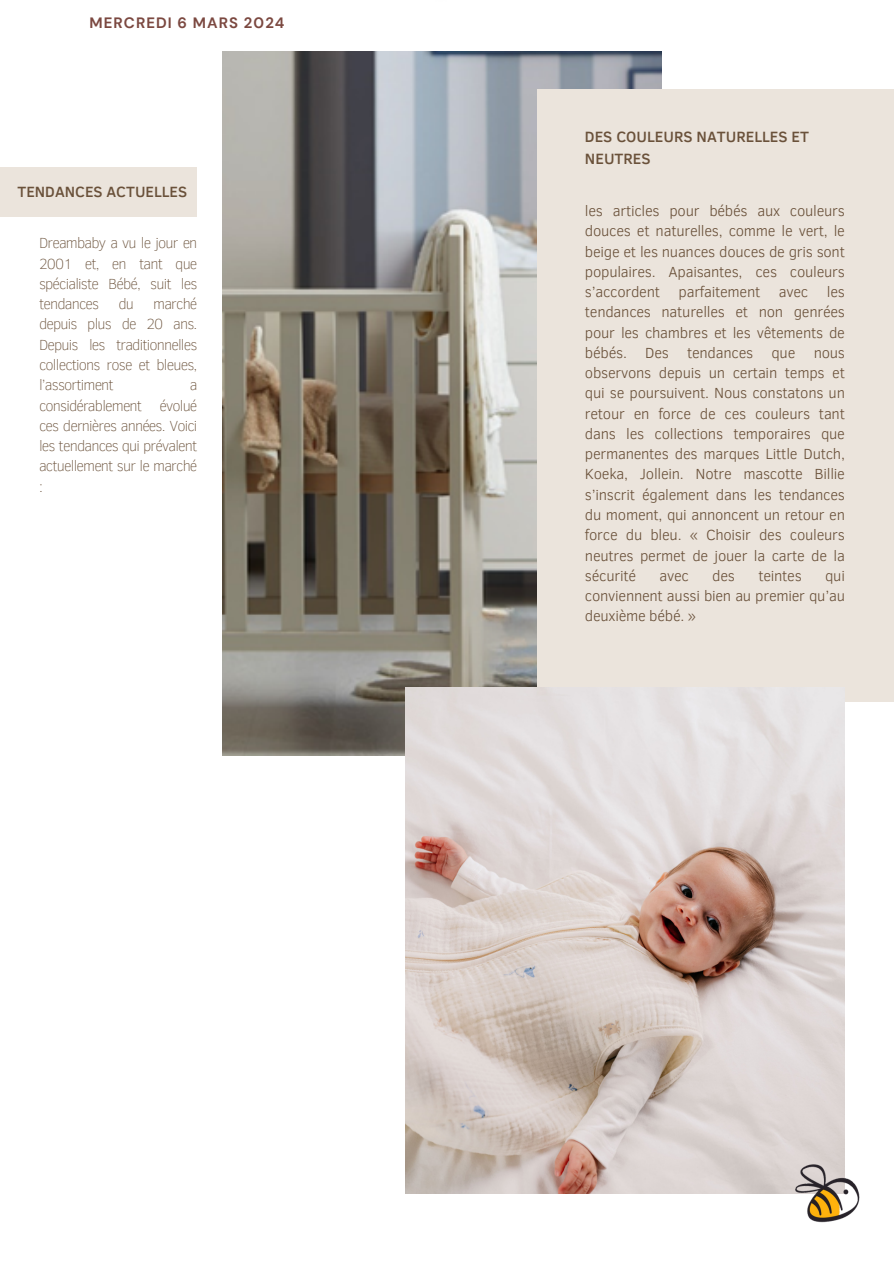
<style>
.page{position:relative;width:894px;height:1264px;background:#fff}
.page>*{position:absolute;margin:0;border:0;box-sizing:border-box;transform-origin:0 0}
.t1{font:500 15.3px/21.3px "Clear Sans";color:#6a513a}
.t2{font:500 15.15px "Clear Sans";color:#6a513a}
.t3{font:300 15px/20.2px "Clear Sans";letter-spacing:-.02em;color:#6a513a;text-align:justify}
.t4{font:100 15px/20.2px "Clear Sans";letter-spacing:-.055em;color:#6a513a;text-align:justify}
.t5{font:700 15px "DM Sans";letter-spacing:.07em;color:#7b4840}
</style>
<div class="page">
<img style="left:222px;top:51px;width:439px;height:704px">
<div style="left:537px;top:89px;width:356px;height:613px;background:#ebe4dc"></div>
<div style="left:0;top:167px;width:196px;height:49px;background:#ebe4dc"></div>
<img style="left:405px;top:687px;width:439px;height:506px">
<img style="left:790px;top:1155px;width:70px;height:68px">
<p class="t5" style="left:89px;top:13px;width:197px">MERCREDI 6 MARS 2024</p>
<p class="t2" style="left:17px;top:181px;width:171px">TENDANCES ACTUELLES</p>
<h1 class="t4" style="left:39px;top:232px;width:160px">Dreambaby a vu le jour en 2001 et, en tant que spécialiste Bébé, suit les tendances</h1>
<h1 class="t4" style="left:39px;top:293px;width:160px;text-indent:114px">marché depuis plus de 20 ans.<br>Depuis les traditionnelles collections rose et bleues, l’assortiment</h1>
<h1 class="t4" style="left:118px;top:293px;width:17px">du</h1>
<h1 class="t4" style="left:39px;top:374px;width:160px;text-indent:150px">a considérablement évolué ces dernières années. Voici les tendances qui prévalent actuellement sur le marché :</h1>
<p class="t1" style="left:584px;top:126px;width:225px">DES COULEURS NATURELLES ET<br>NEUTRES</p>
<h1 class="t3" style="left:584px;top:200px;width:261px">les articles pour bébés aux couleurs douces et naturelles, comme le vert, le beige et les nuances douces de gris sont populaires. Apaisantes, ces couleurs s’accordent parfaitement avec les tendances naturelles et non genrées pour les chambres et les vêtements de bébés. Des tendances que nous observons depuis un certain temps et qui se poursuivent. Nous constatons un retour en force de ces couleurs tant dans les collections temporaires que permanentes des marques Little Dutch, Koeka, Jollein. Notre mascotte Billie s’inscrit également dans les tendances du moment, qui annoncent un retour en force du bleu. « Choisir des couleurs neutres permet de jouer la carte de la sécurité</h1>
<h1 class="t3" style="left:659px;top:564px;width:31px">avec</h1>
<h1 class="t3" style="left:712px;top:564px;width:24px">des</h1>
<h1 class="t3" style="left:758px;top:564px;width:45px">teintes</h1>
<h1 class="t3" style="left:584px;top:564px;width:261px;text-indent:240px">qui conviennent aussi bien au premier qu’au deuxième bébé. »</h1>
</div>
